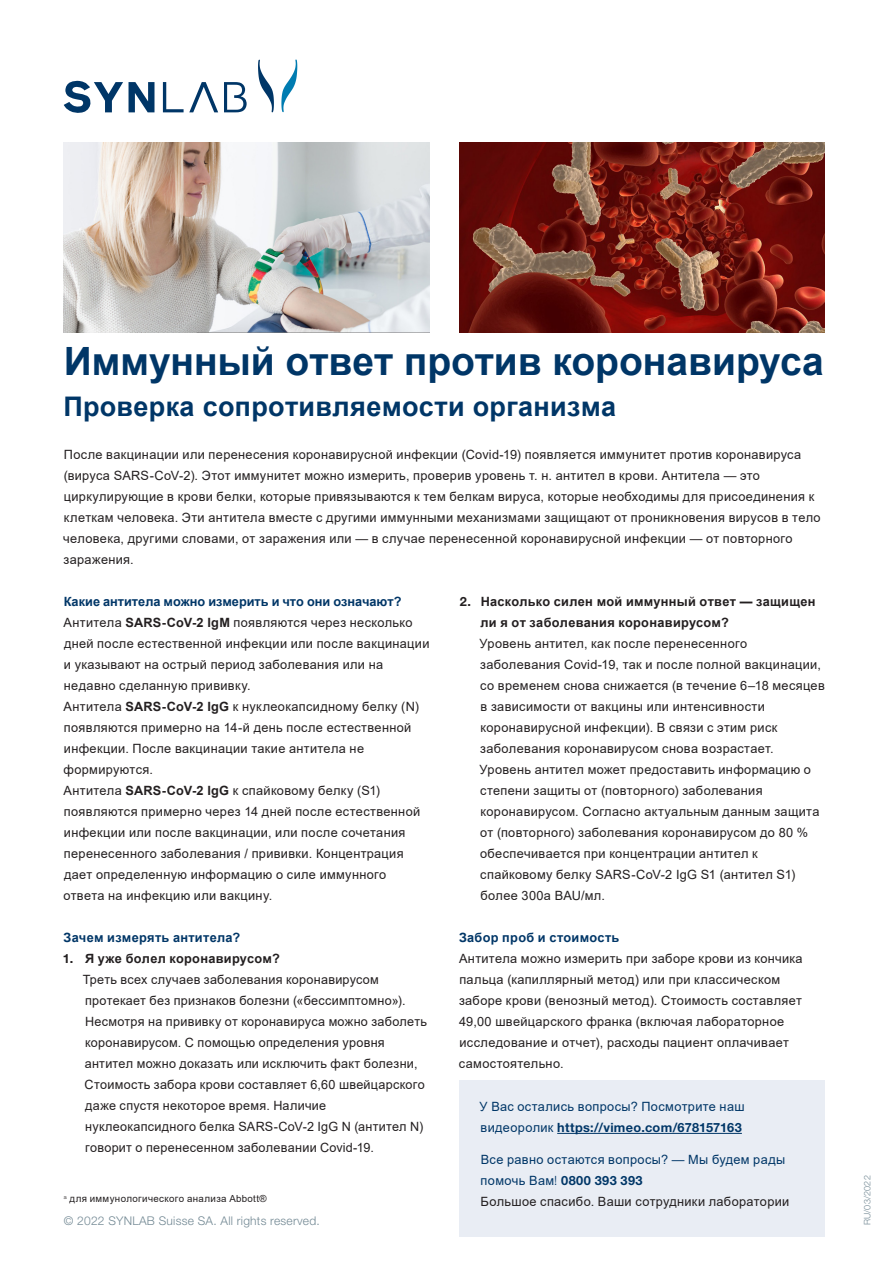
<style>
.page{position:relative;width:893px;height:1263px;background:#fff}
.page>*{position:absolute;margin:0;border:0;box-sizing:border-box;transform-origin:0 0}
.Headline_Frontpage{font:700 39px "Arial";color:#003667}
.Titel{font:700 27px "Arial";letter-spacing:.01em;color:#003667}
.Lauftext_Nummerierun{font:12.75px/21px "Arial";letter-spacing:.025em;color:#231f20}
.Lauftext{font:12.75px/21px "Arial";letter-spacing:.025em;color:#231f20}
.Call_to_Action{font:12.75px/21px "Arial";letter-spacing:.025em;color:#003667}
.Untertitel{font:700 12.75px "Arial";color:#003667}
.Untertitel-2{font:700 12.75px "Arial";letter-spacing:.025em;color:#003667}
.t1{font:300 12px "Helvetica Neue LT Std";letter-spacing:.02em;color:#738994}
.Fussnote{font:9.75px "Arial";letter-spacing:.035em;color:#231f20}
.t2{font:300 9px "Helvetica Neue LT Std";letter-spacing:.02em;color:#738994}
.s1{font-weight:700}
.s2{font-family:"Helvetica Neue LT Std";font-weight:700}
.s3{font-weight:700;color:#003667}
.s4{font-family:"Helvetica Neue LT Std";font-weight:300}
.s5{color:#231f20}
</style>
<div class="page">
<svg style="left:258px;top:60px;width:16px;height:52px"></svg>
<svg style="left:281px;top:60px;width:16px;height:52px"></svg>
<svg style="left:224px;top:82px;width:23px;height:30px"></svg>
<svg style="left:64px;top:80px;width:59px;height:33px"></svg>
<svg style="left:129px;top:82px;width:25px;height:30px"></svg>
<svg style="left:163px;top:82px;width:55px;height:30px"></svg>
<div style="left:459px;top:1080px;width:366px;height:157px;background:#e9edf4"></div>
<hr style="left:557px;top:1133px;width:185px;height:1px;background:#003667">
<img style="left:64px;top:142px;width:365px;height:190px">
<img style="left:459px;top:142px;width:366px;height:190px">
<p class="Headline_Frontpage" style="left:64px;top:333px;width:761px">Иммунный ответ против коронавируса</p>
<p class="Titel" style="left:63px;top:388px;width:554px">Проверка сопротивляемости организма</p>
<p class="Lauftext" style="left:63px;top:443px;width:759px">После вакцинации или перенесения коронавирусной инфекции (Covid‑19) появляется иммунитет против коронавируса (вируса SARS‑CoV‑2). Этот иммунитет можно измерить, проверив уровень т. н. антител в крови. Антитела — это циркулирующие в крови белки, которые привязываются к тем белкам вируса, которые необходимы для присоединения к клеткам человека. Эти антитела вместе с другими иммунными механизмами защищают от проникновения вирусов в тело человека, другими словами, от заражения или — в случае перенесенной коронавирусной инфекции — от повторного заражения.</p>
<p class="Untertitel" style="left:64px;top:592px;width:339px">Какие антитела можно измерить и что они означают?</p>
<p class="Lauftext_Nummerierun" style="left:63px;top:611px;width:367px">Антитела <span class="s1">SARS-CoV-2 IgM</span> появляются через несколько дней после естественной инфекции или после вакцинации и указывают на острый период заболевания или на недавно сделанную прививку.<br>Антитела <span class="s1">SARS-CoV-2 IgG</span> к нуклеокапсидному белку (N) появляются примерно на 14-й день после естественной инфекции. После вакцинации такие антитела не формируются.<br>Антитела <span class="s1">SARS-CoV-2 IgG</span> к спайковому белку (S1) появляются примерно через 14 дней после естественной инфекции или после вакцинации, или после сочетания перенесенного заболевания / прививки. Концентрация дает определенную информацию о силе иммунного ответа на инфекцию или вакцину.</p>
<p class="Untertitel-2" style="left:64px;top:928px;width:178px">Зачем измерять антитела?</p>
<p class="Lauftext_Nummerierun" style="left:83px;top:947px;width:346px;text-indent:-20px"><span class="s2">1.</span> <span class="s1">Я уже болел коронавирусом?<br></span>Треть всех случаев заболевания коронавирусом протекает без признаков болезни («бессимптомно»).<br>Несмотря на прививку от коронавируса можно заболеть коронавирусом. С помощью определения уровня антител можно доказать или исключить факт болезни, Стоимость забора крови составляет 6,60 швейцарского даже спустя некоторое время. Наличие нуклеокапсидного белка SARS‑CoV‑2 IgG N (антител N) говорит о перенесенном заболевании Covid‑19.</p>
<p class="Fussnote" style="left:64px;top:1192px;width:204px"><sup>a</sup> для иммунологического анализа Abbott®</p>
<p class="t1" style="left:64px;top:1213px;width:258px">© 2022 SYNLAB Suisse SA. All rights reserved.</p>
<p class="Lauftext_Nummerierun" style="left:480px;top:590px;width:347px;text-indent:-20px"><span class="s2">2.</span> <span class="s1">Насколько силен мой иммунный ответ — защищен ли я от заболевания коронавирусом?<br></span>Уровень антител, как после перенесенного заболевания Covid‑19, так и после полной вакцинации, со временем снова снижается (в течение 6–18 месяцев в зависимости от вакцины или интенсивности коронавирусной инфекции). В связи с этим риск заболевания коронавирусом снова возрастает.<br>Уровень антител может предоставить информацию о степени защиты от (повторного) заболевания коронавирусом. Согласно актуальным данным защита от (повторного) заболевания коронавирусом до 80 % обеспечивается при концентрации антител к спайковому белку SARS‑CoV‑2 IgG S1 (антител S1) более 300a BAU/мл.</p>
<p class="Lauftext_Nummerierun" style="left:459px;top:926px;width:345px"><span class="s3">Забор проб и стоимость<br></span>Антитела можно измерить при заборе крови из кончика пальца (капиллярный метод) или при классическом заборе крови (венозный метод). Стоимость составляет 49,00 швейцарского франка (включая лабораторное исследование и отчет), расходы пациент оплачивает самостоятельно.</p>
<p class="Call_to_Action" style="left:480px;top:1096px;width:267px">У Вас остались вопросы? Посмотрите наш видеоролик <span class="s2">https://vimeo.com/678157163</span></p>
<p class="Call_to_Action" style="left:481px;top:1148px;width:310px">Все равно остаются вопросы? — Мы будем рады помочь Вам<span class="s4">!</span> <span class="s2">0800 393 393<br></span><span class="s5">Большое спасибо. Ваши сотрудники лаборатории</span></p>
<p class="t2" style="left:862px;top:1225px;width:51px;rotate:-90deg">RU/03/2022</p>
</div>
